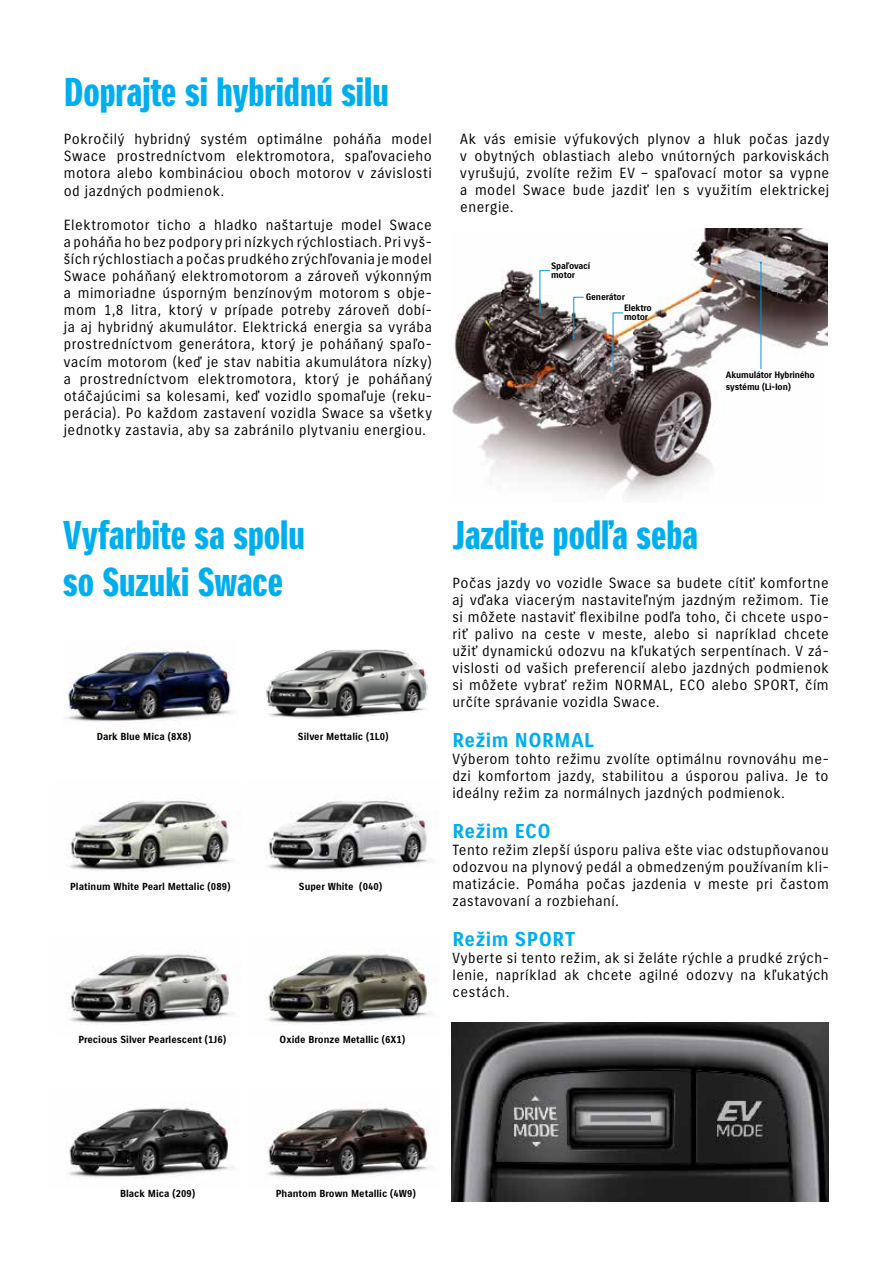
<style>
.page{position:relative;width:893px;height:1263px;background:#fff}
.page>*{position:absolute;margin:0;border:0;box-sizing:border-box;transform-origin:0 0}
.t1{font:39px/46.8px "Suzuki PRO Headline 2019 OK";color:#00aeef}
.t2{font:19.5px "Suzuki PRO Bold 2019 OK";letter-spacing:.02em;color:#00aeef}
.t3{font:14.25px/17.1px "Suzuki PRO Regular 2019 OK";letter-spacing:.035em;color:#000;text-align:justify}
.t4{font:9.9px "Suzuki PRO Bold 2019 OK";color:#000}
.t5{font:9px/10.9px "Suzuki PRO Bold 2019 OK";letter-spacing:-.02em;color:#000}
</style>
<div class="page">
<img style="left:267px;top:799px;width:164px;height:72px">
<img style="left:267px;top:1106px;width:164px;height:72px">
<img style="left:68px;top:800px;width:165px;height:71px">
<img style="left:66px;top:1107px;width:166px;height:71px">
<img style="left:62px;top:648px;width:171px;height:75px">
<img style="left:266px;top:649px;width:162px;height:70px">
<img style="left:68px;top:954px;width:165px;height:70px">
<img style="left:265px;top:954px;width:166px;height:70px">
<img style="left:452px;top:1023px;width:377px;height:178px">
<img style="left:451px;top:228px;width:377px;height:271px">
<hr style="left:761px;top:263px;width:1px;height:106px;background:#009ada">
<svg style="left:539px;top:270px;width:11px;height:43px"></svg>
<svg style="left:572px;top:297px;width:12px;height:42px"></svg>
<svg style="left:612px;top:313px;width:11px;height:56px"></svg>
<h1 class="t1" style="left:64px;top:69px;width:326px">Doprajte si hybridnú silu</h1>
<p class="t3" style="left:64px;top:131px;width:370px">Pokročilý hybridný systém optimálne poháňa model Swace prostredníctvom elektromotora, spaľovacieho motora alebo kombináciou oboch motorov v závislosti od jazdných podmienok.</p>
<p class="t3" style="left:64px;top:216px;width:370px">Elektromotor ticho a hladko naštartuje model Swace a poháňa ho bez podpory pri nízkych rýchlostiach. Pri vyš&shy;ších rýchlostiach a počas prudkého zrýchľovania je model Swace poháňaný elektromotorom a zároveň výkonným a mimoriadne úsporným benzínovým motorom s obje&shy;mom 1,8 litra, ktorý v prípade potreby zároveň dobí&shy;ja aj hybridný akumulátor. Elektrická energia sa vyrába prostredníctvom generátora, ktorý je poháňaný spaľo&shy;vacím motorom (keď je stav nabitia akumulátora nízky) a prostredníctvom elektromotora, ktorý je poháňaný otáčajúcimi sa kolesami, keď vozidlo spomaľuje (reku&shy;perácia). Po každom zastavení vozidla Swace sa všetky jednotky zastavia, aby sa zabránilo plytvaniu energiou.</p>
<p class="t3" style="left:460px;top:130px;width:370px">Ak vás emisie výfukových plynov a hluk počas jazdy v obytných oblastiach alebo vnútorných parkoviskách vyrušujú, zvolíte režim EV – spaľovací motor sa vypne a model Swace bude jazdiť len s využitím elektrickej energie.</p>
<p class="t5" style="left:551px;top:261px;width:41px;line-height:9px">Spaľovací motor</p>
<p class="t5" style="left:624px;top:292px;width:29px;text-indent:-38px">Generátor<br>Elektro</p>
<p class="t5" style="left:624px;top:312px;width:26px">motor</p>
<p class="t5" style="left:726px;top:369px;width:91px;line-height:12px">Akumulátor Hybriného systému (Li-Ion)</p>
<h1 class="t1" style="left:63px;top:512px;width:243px">Vyfarbite sa spolu so Suzuki Swace</h1>
<p class="t4" style="left:97px;top:730px;width:96px">Dark Blue Mica (8X8)</p>
<p class="t4" style="left:298px;top:730px;width:92px">Silver Mettalic (1L0)</p>
<p class="t4" style="left:70px;top:880px;width:162px">Platinum White Pearl Mettalic (089)</p>
<p class="t4" style="left:299px;top:880px;width:85px">Super White (040)</p>
<p class="t4" style="left:78px;top:1034px;width:149px">Precious Silver Pearlescent (1J6)</p>
<p class="t4" style="left:280px;top:1034px;width:127px">Oxide Bronze Metallic (6X1)</p>
<h1 class="t1" style="left:453px;top:512px;width:247px">Jazdite podľa seba</h1>
<p class="t3" style="left:452px;top:574px;width:378px">Počas jazdy vo vozidle Swace sa budete cítiť komfortne aj vďaka viacerým nastaviteľným jazdným režimom. Tie si môžete nastaviť flexibilne podľa toho, či chcete uspo&shy;riť palivo na ceste v meste, alebo si napríklad chcete užiť dynamickú odozvu na kľukatých serpentínach. V zá&shy;vislosti od vašich preferencií alebo jazdných podmienok si môžete vybrať režim NORMAL, ECO alebo SPORT, čím určíte správanie vozidla Swace.</p>
<h2 class="t2" style="left:452px;top:728px;width:143px">Režim NORMAL</h2>
<p class="t3" style="left:452px;top:751px;width:378px">Výberom tohto režimu zvolíte optimálnu rovnováhu me&shy;dzi komfortom jazdy, stabilitou a úsporou paliva. Je to ideálny režim za normálnych jazdných podmienok.</p>
<h2 class="t2" style="left:452px;top:819px;width:100px">Režim ECO</h2>
<p class="t3" style="left:452px;top:842px;width:378px">Tento režim zlepší úsporu paliva ešte viac odstupňovanou odozvou na plynový pedál a obmedzeným používaním kli&shy;matizácie. Pomáha počas jazdenia v meste pri častom zastavovaní a rozbiehaní.</p>
<h2 class="t2" style="left:452px;top:927px;width:125px">Režim SPORT</h2>
<p class="t3" style="left:452px;top:950px;width:378px">Vyberte si tento režim, ak si želáte rýchle a prudké zrých&shy;lenie, napríklad ak chcete agilné odozvy na kľukatých cestách.</p>
<p class="t4" style="left:120px;top:1187px;width:77px">Black Mica (209)</p>
<p class="t4" style="left:276px;top:1187px;width:141px">Phantom Brown Metallic (4W9)</p>
</div>
